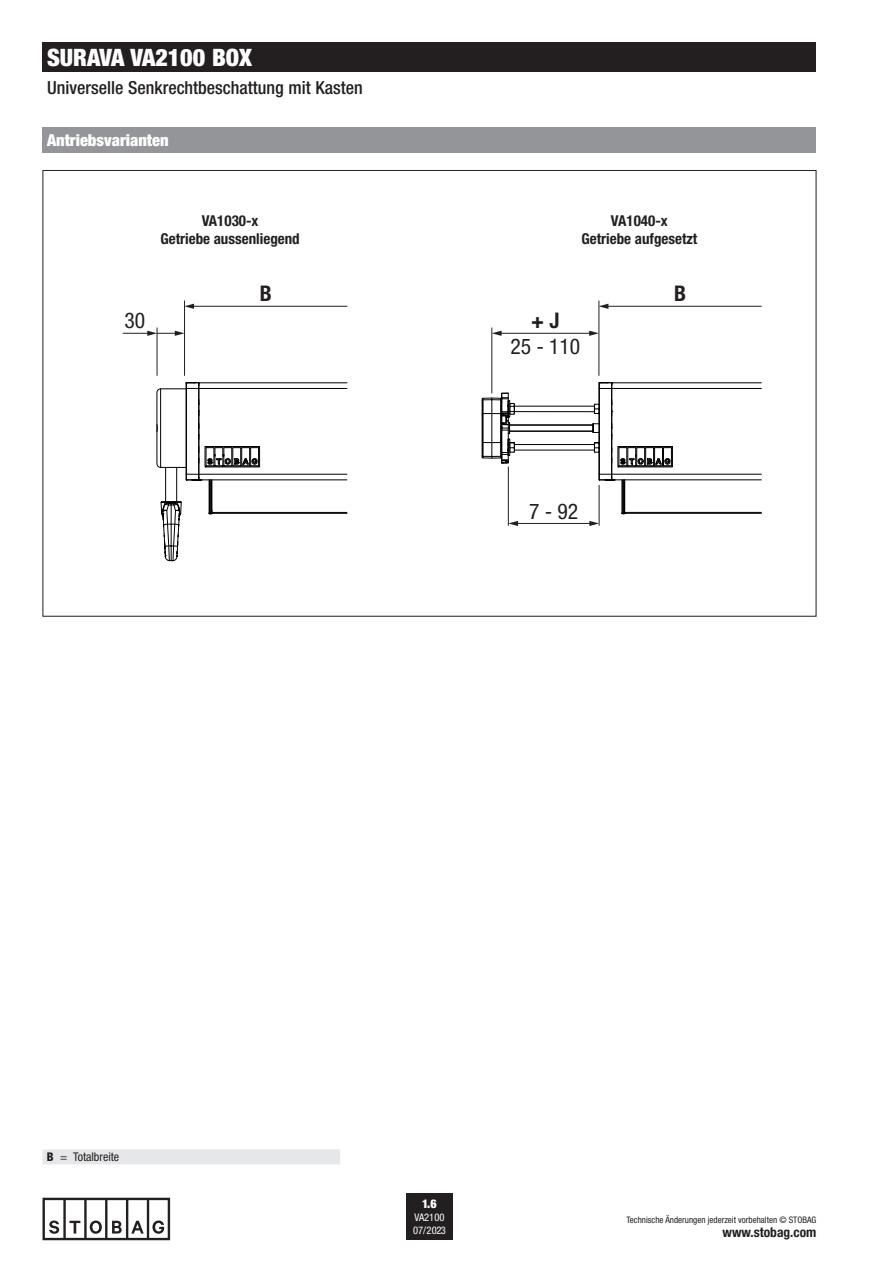
<style>
.page{position:relative;width:893px;height:1263px;background:#fff}
.page>*{position:absolute;margin:0;border:0;box-sizing:border-box;transform-origin:0 0}
.t1{font:900 condensed 24px "Helvetica Neue LT Pro";color:#fff}
.t2{font:condensed 21.6px "Helvetica Neue LT Pro";color:#231f20}
.t3{font:700 condensed 21.6px "Helvetica Neue LT Pro";color:#231f20}
.t4{font:500 condensed 18px "Helvetica Neue LT Pro";color:#231f20}
.t5{font:900 condensed 16.5px "Helvetica Neue LT Pro";color:#fff}
.t6{font:700 condensed 15px/18px "Helvetica Neue LT Pro";color:#231f20;text-align:center}
.t7{font:700 condensed 13.5px "Helvetica Neue LT Pro";color:#231f20}
.t8{font:condensed 12px "Helvetica Neue LT Pro";color:#231f20}
.t9{font:900 condensed 12px "Helvetica Neue LT Pro";color:#fff}
.t10{font:condensed 10.5px/12.6px "Helvetica Neue LT Pro";color:#fff}
.t11{font:condensed 9px "Helvetica Neue LT Pro";color:#231f20}
.s1{font-weight:800}
</style>
<div class="page">
<hr style="left:192px;top:306px;width:155px;height:1px;background:#231f20">
<svg style="left:185px;top:304px;width:9px;height:5px"></svg>
<hr style="left:184px;top:301px;width:1px;height:74px;background:#231f20">
<hr style="left:157px;top:328px;width:1px;height:47px;background:#231f20">
<svg style="left:123px;top:331px;width:61px;height:5px"></svg>
<hr style="left:607px;top:306px;width:154px;height:1px;background:#231f20">
<svg style="left:600px;top:304px;width:8px;height:5px"></svg>
<hr style="left:599px;top:301px;width:1px;height:74px;background:#231f20">
<hr style="left:492px;top:328px;width:1px;height:65px;background:#231f20">
<hr style="left:500px;top:333px;width:91px;height:1px;background:#231f20">
<svg style="left:492px;top:331px;width:10px;height:5px"></svg>
<svg style="left:589px;top:331px;width:10px;height:5px"></svg>
<hr style="left:508px;top:467px;width:1px;height:58px;background:#231f20">
<hr style="left:599px;top:485px;width:1px;height:40px;background:#231f20">
<hr style="left:516px;top:523px;width:75px;height:1px;background:#231f20">
<svg style="left:508px;top:521px;width:10px;height:5px"></svg>
<svg style="left:589px;top:521px;width:10px;height:5px"></svg>
<hr style="left:625px;top:512px;width:136px;height:1px;background:#000001">
<hr style="left:625px;top:513px;width:136px;height:1px;background:#000001">
<hr style="left:612px;top:474px;width:149px;height:1px;background:#000001">
<hr style="left:612px;top:388px;width:149px;height:1px;background:#000001">
<svg style="left:481px;top:382px;width:192px;height:132px"></svg>
<hr style="left:199px;top:474px;width:148px;height:1px;background:#000001">
<hr style="left:199px;top:388px;width:148px;height:1px;background:#000001">
<hr style="left:212px;top:512px;width:135px;height:1px;background:#000001">
<svg style="left:156px;top:382px;width:104px;height:180px"></svg>
<hr style="left:212px;top:513px;width:135px;height:1px;background:#000001">
<hr style="left:211px;top:480px;width:1px;height:30px;background:#000001">
<div style="left:43px;top:128px;width:773px;height:25px;background:#939598"></div>
<div style="left:43px;top:1149px;width:297px;height:15px;background:#e6e7e9"></div>
<div style="left:406px;top:1193px;width:47px;height:47px;background:#231f20"></div>
<svg style="left:43px;top:1198px;width:127px;height:42px"></svg>
<div style="left:43px;top:43px;width:773px;height:29px;background:#231f20"></div>
<h1 class="t1" style="left:47px;top:43px;width:207px">SURAVA VA2100 BOX</h1>
<p class="t4" style="left:47px;top:76px;width:317px">Universelle Senkrechtbeschattung mit Kasten</p>
<p class="t5" style="left:47px;top:130px;width:123px">Antriebsvarianten</p>
<p class="t6" style="left:160px;top:211px;width:141px">VA1030-x<br>Getriebe aussenliegend</p>
<p class="t6" style="left:581px;top:211px;width:117px">VA1040-x<br>Getriebe aufgesetzt</p>
<h2 class="t2" style="left:125px;top:308px;width:22px">30</h2>
<h2 class="t3" style="left:260px;top:281px;width:14px">B</h2>
<h2 class="t3" style="left:531px;top:308px;width:30px">+ J</h2>
<h2 class="t2" style="left:510px;top:333px;width:71px">25 - 110</h2>
<h2 class="t2" style="left:529px;top:498px;width:51px">7 - 92</h2>
<h2 class="t3" style="left:674px;top:281px;width:14px">B</h2>
<p class="t8" style="left:47px;top:1150px;width:74px"><span class="s1">B</span> = Totalbreite</p>
<p class="t9" style="left:422px;top:1197px;width:16px">1.6</p>
<p class="t10" style="left:413px;top:1211px;width:34px">VA2100<br>07/2023</p>
<p class="t11" style="left:626px;top:1214px;width:191px">Technische Änderungen jederzeit vorbehalten © STOBAG</p>
<p class="t7" style="left:722px;top:1224px;width:95px">www.stobag.com</p>
</div>
